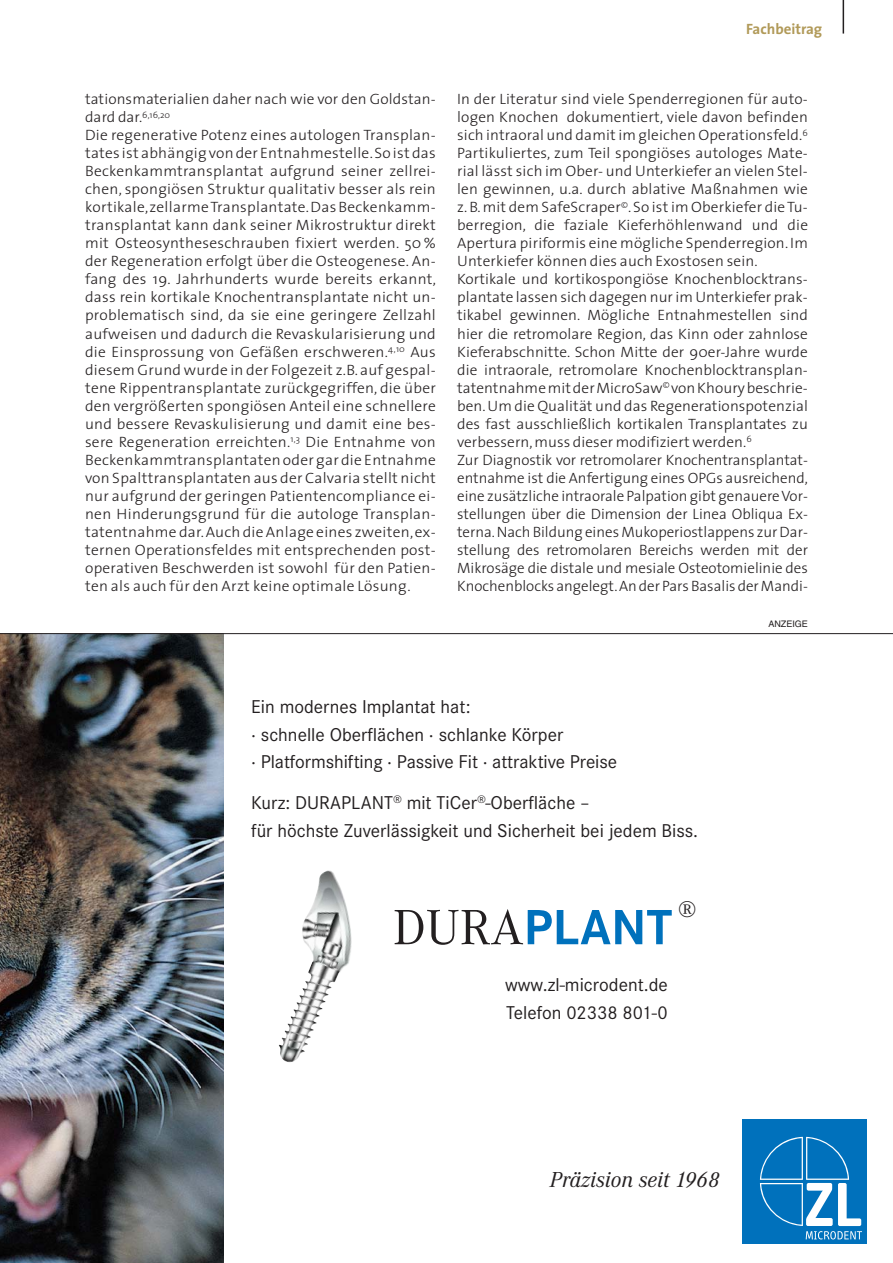
<style>
.page{position:relative;width:893px;height:1263px;background:#fff}
.page>*{position:absolute;margin:0;border:0;box-sizing:border-box;transform-origin:0 0}
.t1{font:51.3px "Corporate S Bold+NOHQOQ+QATQRY";color:#0071bc}
.t2{font:23.55px "Corporate A Regular+OAXAVV+NBDTZF";color:#231f20}
.t3{font:22.5px "Corporate A Regular Italic+SDHMDC+QHVUOW";color:#231f20}
.t4{font:19.2px/27.8px "Corporate S Regular+RCVOLE+GRTUFH";color:#231f20}
.t5{font:300 15px/18px "The Sans";letter-spacing:.01em;color:#231f20}
.t6{font:700 15px "The Sans";color:#b19a59}
.t7{font:9px "Helvetica";color:#231f20}
.s1{font-family:"Corporate A Regular+OAXAVV+NBDTZF";color:#231f20}
</style>
<div class="page">
<hr style="left:843px;top:0;width:1px;height:34px;background:#231f20">
<svg style="left:0;top:634px;width:893px;height:629px"></svg>
<hr style="left:0;top:633px;width:893px;height:1px;background:#231f20">
<p class="t6" style="left:746px;top:21px;width:78px">Fachbeitrag</p>
<p class="t5" style="left:85px;top:92px;width:352px">tationsmaterialien daher nach wie vor den Goldstan&shy;dard dar.<sup>6,16,20<br></sup>Die regenerative Potenz eines autologen Transplan&shy;tates ist abhängig von der Entnahmestelle.So ist das Beckenkammtransplantat aufgrund seiner zellrei&shy;chen, spongiösen Struktur qualitativ besser als rein kortikale,zellarme Transplantate.Das Beckenkamm&shy;transplantat kann dank seiner Mikrostruktur direkt mit Osteosyntheseschrauben fixiert werden. 50 % der Regeneration erfolgt über die Osteogenese. An&shy;fang des 19. Jahrhunderts wurde bereits erkannt, dass rein kortikale Knochentransplantate nicht un&shy;problematisch sind, da sie eine geringere Zellzahl aufweisen und dadurch die Revaskularisierung und die Einsprossung von Gefäßen erschweren.<sup>4,10</sup> Aus diesem Grund wurde in der Folgezeit z.B.auf gespal&shy;tene Rippentransplantate zurückgegriffen, die über den vergrößerten spongiösen Anteil eine schnellere und bessere Revaskulisierung und damit eine bes&shy;sere Regeneration erreichten.<sup>1,3</sup> Die Entnahme von Beckenkammtransplantaten oder gar die Entnahme von Spalttransplantaten aus der Calvaria stellt nicht nur aufgrund der geringen Patientencompliance ei&shy;nen Hinderungsgrund für die autologe Transplan&shy;tatentnahme dar.Auch die Anlage eines zweiten,ex&shy;ternen Operationsfeldes mit entsprechenden post&shy;operativen Beschwerden ist sowohl für den Patien&shy;ten als auch für den Arzt keine optimale Lösung.</p>
<p class="t5" style="left:457px;top:92px;width:352px">In der Literatur sind viele Spenderregionen für auto&shy;logen Knochen dokumentiert, viele davon befinden sich intraoral und damit im gleichen Operationsfeld.<sup>6<br></sup>Partikuliertes, zum Teil spongiöses autologes Mate&shy;rial lässt sich im Ober- und Unterkiefer an vielen Stel&shy;len gewinnen, u.a. durch ablative Maßnahmen wie z. B.mit dem SafeScraper<sup>©</sup>.So ist im Oberkiefer die Tu&shy;berregion, die faziale Kieferhöhlenwand und die Apertura piriformis eine mögliche Spenderregion. Im Unterkiefer können dies auch Exostosen sein.<br>Kortikale und kortikospongiöse Knochenblocktrans&shy;plantate lassen sich dagegen nur im Unterkiefer prak&shy;tikabel gewinnen. Mögliche Entnahmestellen sind hier die retromolare Region, das Kinn oder zahnlose Kieferabschnitte. Schon Mitte der 90er-Jahre wurde die intraorale, retromolare Knochenblocktransplan&shy;tatentnahme mit der MicroSaw<sup>©</sup> von Khoury beschrie&shy;ben. Um die Qualität und das Regenerationspotenzial des fast ausschließlich kortikalen Transplantates zu verbessern, muss dieser modifiziert werden.<sup>6<br></sup>Zur Diagnostik vor retromolarer Knochentransplantat&shy;entnahme ist die Anfertigung eines OPGs ausreichend, eine zusätzliche intraorale Palpation gibt genauere Vor&shy;stellungen über die Dimension der Linea Obliqua Ex&shy;terna.Nach Bildung eines Mukoperiostlappens zur Dar&shy;stellung des retromolaren Bereichs werden mit der Mikrosäge die distale und mesiale Osteotomielinie des Knochenblocks angelegt.An der Pars Basalis der Mandi-</p>
<p class="t4" style="left:251px;top:694px;width:367px">Ein modernes Implantat hat:<br>· schnelle Oberflächen · schlanke Körper<br>· Platformshifting · Passive Fit · attraktive Preise</p>
<p class="t4" style="left:251px;top:790px;width:448px">Kurz: DURAPLANT<sup>®</sup> mit TiCer<sup>®</sup>-Oberfläche –<br>für höchste Zuverlässigkeit und Sicherheit bei jedem Biss.</p>
<h2 class="t2" style="left:678px;top:901px;width:20px">®</h2>
<h1 class="t1" style="left:393px;top:910px;width:281px"><span class="s1">DURA</span>PLANT</h1>
<p class="t4" style="left:505px;top:972px;width:164px">www.zl-microdent.de<br>Telefon 02338 801-0</p>
<p class="t7" style="left:768px;top:621px;width:41px">ANZEIGE</p>
<h3 class="t3" style="left:550px;top:1167px;width:171px">Präzision seit 1968</h3>
</div>
